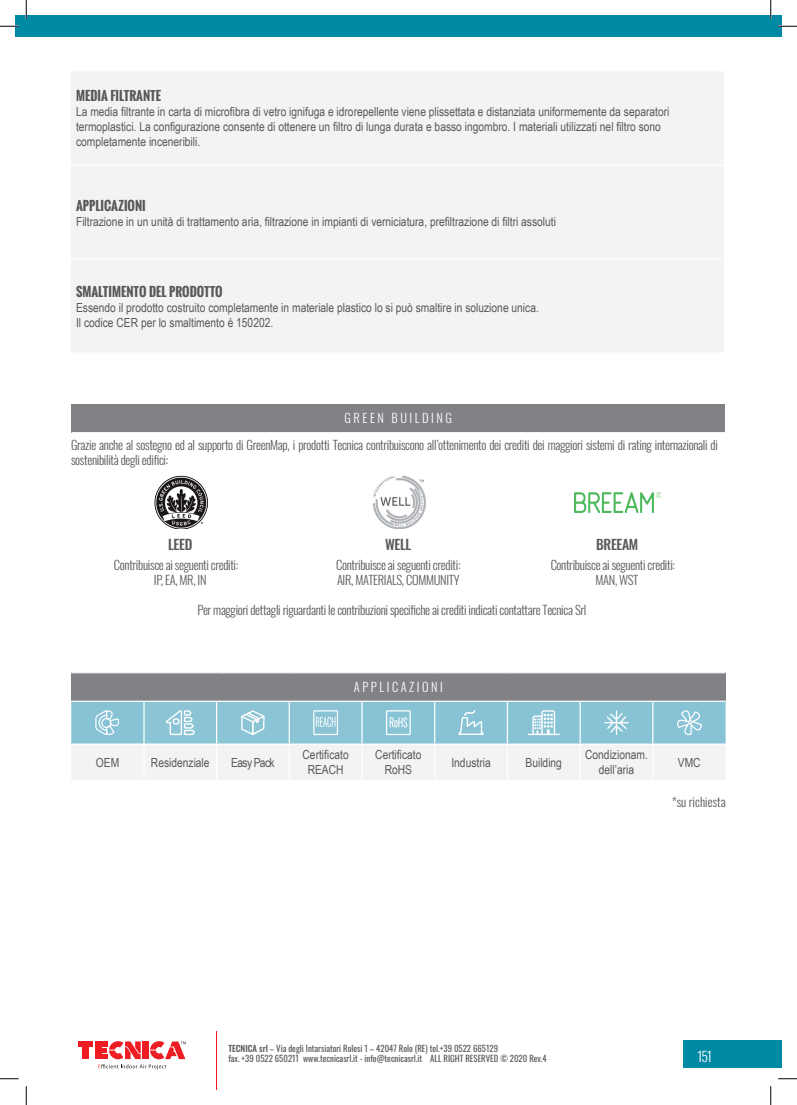
<style>
.page{position:relative;width:797px;height:1105px;background:#fff}
.page>*{position:absolute;margin:0;border:0;box-sizing:border-box;transform-origin:0 0}
.t1{font:500 13.75px "Oswald";letter-spacing:-.025em;color:#57585a}
.t2{font:300 13.75px "Oswald";color:#fff}
.t3{font:12.5px/15px "Arial Narrow";color:#57585a;text-align:center}
.t4{font:300 12.5px/15px "Oswald";letter-spacing:-.025em;color:#57585a}
.t5{font:700 12.5px "Oswald";color:#57585a}
.t6{font:300 12.5px "Oswald";letter-spacing:.2em;color:#fff}
.t7{font:300 12.5px "Oswald";color:#57585a}
.t8{font:12.5px "Arial Narrow";letter-spacing:-.05em;color:#57585a}
.t9{font:8.75px/10.5px "Oswald";color:#57585a}
.s1{font-weight:500}
</style>
<div class="page">
<div style="left:16px;top:16px;width:765px;height:21px;background:#0089a5"></div>
<div style="left:684px;top:1040px;width:97px;height:28px;background:#0089a5"></div>
<div style="left:79px;top:1041px;width:14px;height:6px;background:#ee1d23"></div>
<div style="left:83px;top:1047px;width:6px;height:12px;background:#ee1d23"></div>
<div style="left:95px;top:1041px;width:6px;height:18px;background:#ee1d23"></div>
<svg style="left:98px;top:1041px;width:88px;height:28px"></svg>
<hr style="left:216px;top:1031px;width:1px;height:58px;background:#ee1d23">
<div style="left:72px;top:404px;width:653px;height:29px;background:#808285"></div>
<hr style="left:72px;top:432px;width:653px;height:1px;background:#fff">
<img style="left:154px;top:476px;width:54px;height:53px">
<img style="left:373px;top:476px;width:53px;height:53px">
<img style="left:574px;top:492px;width:86px;height:20px">
<div style="left:71px;top:71px;width:652px;height:281px;background:#f3f3f1"></div>
<hr style="left:71px;top:165px;width:654px;height:1px;background:#fff">
<hr style="left:71px;top:259px;width:654px;height:1px;background:#fff">
<div style="left:71px;top:673px;width:654px;height:28px;background:#808285"></div>
<svg style="left:71px;top:701px;width:654px;height:79px"></svg>
<svg style="left:0;top:25px;width:19px;height:2px"></svg>
<svg style="left:778px;top:25px;width:19px;height:2px"></svg>
<svg style="left:0;top:1078px;width:19px;height:1px"></svg>
<svg style="left:778px;top:1078px;width:19px;height:1px"></svg>
<svg style="left:25px;top:0;width:2px;height:19px"></svg>
<svg style="left:25px;top:1086px;width:2px;height:19px"></svg>
<svg style="left:770px;top:0;width:1px;height:19px"></svg>
<svg style="left:770px;top:1086px;width:1px;height:19px"></svg>
<p class="t5" style="left:76px;top:87px;width:87px">MEDIA FILTRANTE</p>
<p class="t3" style="left:76px;top:104px;width:595px;text-align:left">La media filtrante in carta di microfibra di vetro ignifuga e idrorepellente viene plissettata e distanziata uniformemente da separatori termoplastici. La configurazione consente di ottenere un filtro di lunga durata e basso ingombro. I materiali utilizzati nel filtro sono completamente inceneribili.</p>
<p class="t5" style="left:76px;top:196px;width:71px">APPLICAZIONI</p>
<p class="t3" style="left:76px;top:213px;width:481px">Filtrazione in un unità di trattamento aria, filtrazione in impianti di verniciatura, prefiltrazione di filtri assoluti</p>
<p class="t5" style="left:76px;top:282px;width:148px">SMALTIMENTO DEL PRODOTTO</p>
<p class="t3" style="left:76px;top:300px;width:464px;text-align:left">Essendo il prodotto costruito completamente in materiale plastico lo si può smaltire in soluzione unica.<br>Il codice CER per lo smaltimento è 150202.</p>
<p class="t6" style="left:344px;top:407px;width:109px">GREEN BUILDING</p>
<p class="t4" style="left:71px;top:436px;width:648px">Grazie anche al sostegno ed al supporto di GreenMap, i prodotti Tecnica contribuiscono all’ottenimento dei crediti dei maggiori sistemi di rating internazionali di sostenibilità degli edifici:</p>
<p class="t1" style="left:168px;top:537px;width:26px">LEED</p>
<p class="t1" style="left:385px;top:537px;width:28px">WELL</p>
<p class="t1" style="left:596px;top:537px;width:43px">BREEAM</p>
<p class="t4" style="left:154px;top:556px;width:86px;text-indent:-40px">Contribuisce ai seguenti crediti:<br>IP, EA, MR, IN</p>
<p class="t4" style="left:336px;top:556px;width:126px">Contribuisce ai seguenti crediti:<br>AIR, MATERIALS, COMMUNITY</p>
<p class="t4" style="left:595px;top:556px;width:81px;text-indent:-45px">Contribuisce ai seguenti crediti:<br>MAN, WST</p>
<p class="t4" style="left:197px;top:601px;width:390px">Per maggiori dettagli riguardanti le contribuzioni specifiche ai crediti indicati contattare Tecnica Srl</p>
<p class="t6" style="left:354px;top:676px;width:90px">APPLICAZIONI</p>
<p class="t3" style="left:96px;top:755px;width:25px">OEM</p>
<p class="t3" style="left:151px;top:755px;width:60px">Residenziale</p>
<p class="t8" style="left:231px;top:753px;width:45px">Easy Pack</p>
<p class="t3" style="left:302px;top:747px;width:48px">Certificato<br>REACH</p>
<p class="t3" style="left:375px;top:747px;width:48px">Certificato<br>RoHS</p>
<p class="t3" style="left:451px;top:755px;width:41px">Industria</p>
<p class="t3" style="left:525px;top:755px;width:38px">Building</p>
<p class="t3" style="left:585px;top:747px;width:64px">Condizionam. dell’aria</p>
<p class="t3" style="left:677px;top:755px;width:24px">VMC</p>
<p class="t7" style="left:672px;top:791px;width:55px">*su richiesta</p>
<p class="t9" style="left:228px;top:1042px;width:320px"><span class="s1">TECNICA srl</span> – Via degli Intarsiatori Rolesi 1 – 42047 Rolo (RE) tel.+39 0522 665129<br>fax. +39 0522 650211 www.tecnicasrl.it - info@tecnicasrl.it ALL RIGHT RESERVED © 2020 Rev.4</p>
<p class="t2" style="left:697px;top:1044px;width:16px">151</p>
</div>
